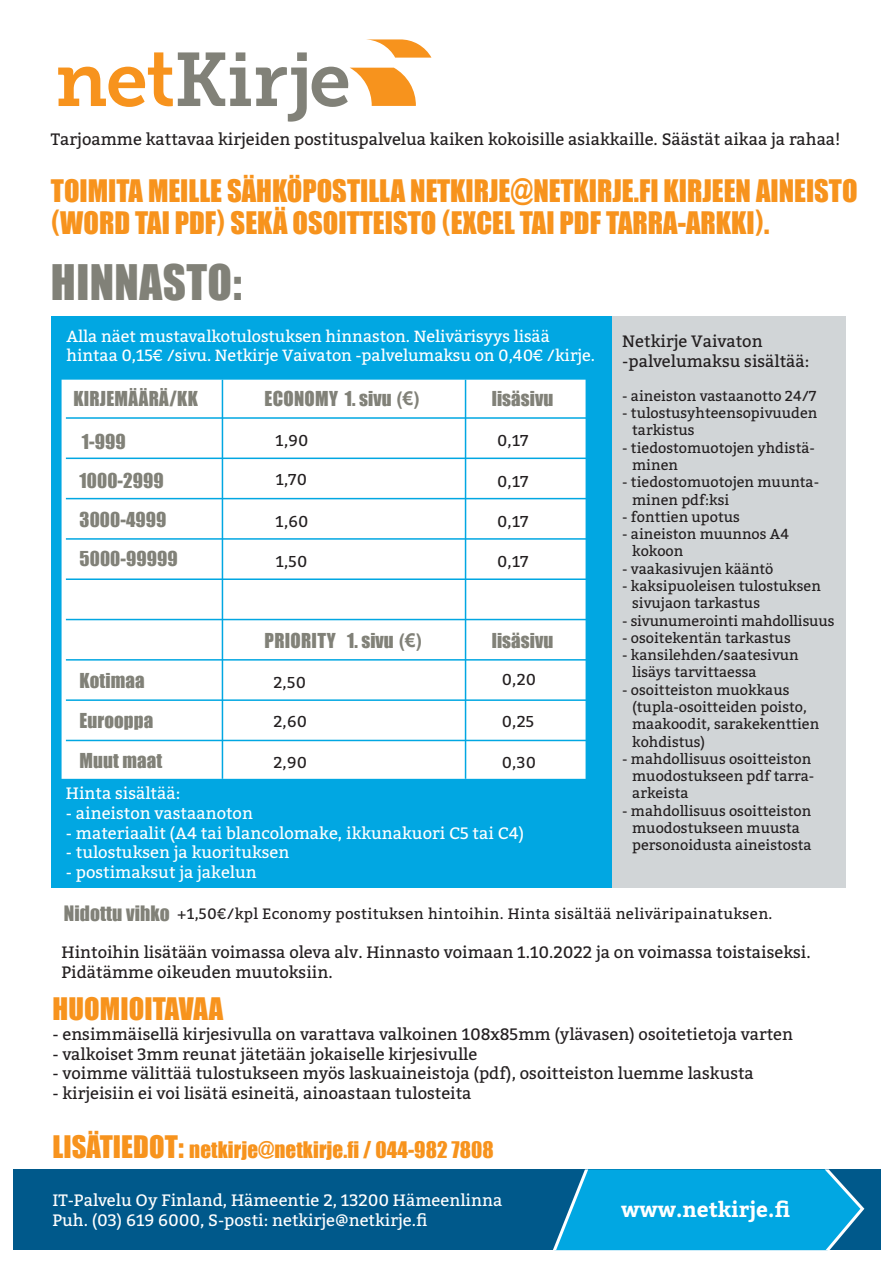
<style>
.page{position:relative;width:893px;height:1263px;background:#fff}
.page>*{position:absolute;margin:0;border:0;box-sizing:border-box;transform-origin:0 0}
.t1{font:45px "Impact";letter-spacing:.01em;color:#818178}
.t2{font:28.5px/32.2px "Impact";color:#f7931d}
.t3{font:21px "Impact";letter-spacing:.005em;color:#f7931d}
.t4{font:700 21px "Bitter";color:#fff}
.t5{font:18.9px/39.2px "Impact";letter-spacing:.005em;color:#818178}
.t6{font:16.5px/19.8px "Bitter";color:#231f20}
.t7{font:16.5px/19.8px "Bitter";color:#fff}
.t8{font:16.2px/19.5px "Bitter";letter-spacing:-.005em;color:#fff}
.t9{font:15.75px "Bitter";letter-spacing:.02em;color:#231f20}
.t10{font:15px "Bitter";letter-spacing:.02em;color:#231f20}
.t11{font:14.4px/17.2px "Bitter";color:#231f20}
.s1{font-family:"Arial Narrow";font-weight:700}
.s2{font-family:"Arial";font-weight:700}
.s3{font-family:"Impact";font-size:19.5px;color:#818178}
.s4{font-size:28.5px}
</style>
<div class="page">
<svg style="left:58px;top:39px;width:373px;height:83px"></svg>
<div style="left:13px;top:1169px;width:867px;height:81px;background:#00598b"></div>
<svg style="left:553px;top:1169px;width:311px;height:81px;background:#06a0d8"></svg>
<div style="left:51px;top:317px;width:565px;height:571px;background:#01a7e2"></div>
<div style="left:62px;top:380px;width:524px;height:399px;background:#fff"></div>
<hr style="left:66px;top:417px;width:524px;height:2px;background:#01a7e2">
<hr style="left:66px;top:458px;width:524px;height:1px;background:#01a7e2">
<hr style="left:66px;top:498px;width:524px;height:1px;background:#01a7e2">
<hr style="left:66px;top:538px;width:524px;height:2px;background:#01a7e2">
<hr style="left:66px;top:578px;width:524px;height:2px;background:#01a7e2">
<hr style="left:66px;top:619px;width:524px;height:1px;background:#01a7e2">
<hr style="left:66px;top:659px;width:524px;height:2px;background:#01a7e2">
<hr style="left:66px;top:699px;width:524px;height:2px;background:#01a7e2">
<hr style="left:66px;top:740px;width:524px;height:1px;background:#01a7e2">
<hr style="left:465px;top:380px;width:1px;height:399px;background:#01a7e2">
<hr style="left:222px;top:380px;width:1px;height:399px;background:#01a7e2">
<div style="left:612px;top:317px;width:233px;height:571px;background:#d1d5d7"></div>
<p class="t6" style="left:51px;top:129px;width:791px">Tarjoamme kattavaa kirjeiden postituspalvelua kaiken kokoisille asiakkaille. Säästät aikaa ja rahaa!</p>
<h2 class="t2" style="left:51px;top:174px;width:808px">TOIMITA MEILLE SÄHKÖPOSTILLA NETKIRJE<span class="s1">@</span>NETKIRJE.FI KIRJEEN AINEISTO <sup>(</sup>WORD TAI PDF<sup>)</sup> SEKÄ OSOITTEISTO <sup>(</sup>EXCEL TAI PDF TARRA-ARKKI<sup>)</sup>.</h2>
<h1 class="t1" style="left:51px;top:247px;width:192px">HINNASTO:</h1>
<p class="t8" style="left:67px;top:327px;width:530px">Alla näet mustavalkotulostuksen hinnaston. Nelivärisyys lisää hintaa 0,15€ /sivu. Netkirje Vaivaton -palvelumaksu on 0,40€ /kirje.</p>
<h3 class="t5" style="left:73px;top:378px;width:126px">KIRJEMÄÄRÄ/KK</h3>
<h3 class="t5" style="left:80px;top:421px;width:100px">1-999<br>1000-2999<br>3000-4999<br>5000-99999</h3>
<h3 class="t5" style="left:265px;top:378px;width:157px">ECONOMY 1. sivu <span class="s2">(€)</span></h3>
<h3 class="t5" style="left:492px;top:378px;width:63px">lisäsivu</h3>
<p class="t9" style="left:276px;top:431px;width:34px">1,90</p>
<p class="t9" style="left:276px;top:470px;width:33px">1,70</p>
<p class="t9" style="left:276px;top:511px;width:34px">1,60</p>
<p class="t9" style="left:276px;top:551px;width:33px">1,50</p>
<h3 class="t5" style="left:265px;top:621px;width:159px">PRIORITY 1. sivu <span class="s2">(€)</span></h3>
<p class="t9" style="left:497px;top:430px;width:33px">0,17</p>
<p class="t9" style="left:497px;top:471px;width:33px">0,17</p>
<p class="t9" style="left:497px;top:511px;width:33px">0,17</p>
<p class="t9" style="left:497px;top:551px;width:33px">0,17</p>
<h3 class="t5" style="left:492px;top:620px;width:63px">lisäsivu</h3>
<h3 class="t5" style="left:80px;top:661px;width:66px">Kotimaa</h3>
<p class="t9" style="left:502px;top:670px;width:36px">0,20</p>
<p class="t9" style="left:273px;top:672px;width:34px">2,50</p>
<p class="t9" style="left:273px;top:711px;width:35px">2,60</p>
<p class="t9" style="left:273px;top:752px;width:35px">2,90</p>
<h3 class="t5" style="left:80px;top:701px;width:75px">Eurooppa</h3>
<p class="t9" style="left:502px;top:711px;width:34px">0,25</p>
<p class="t9" style="left:502px;top:752px;width:36px">0,30</p>
<h3 class="t5" style="left:80px;top:741px;width:84px">Muut maat</h3>
<p class="t7" style="left:66px;top:783px;width:116px">Hinta sisältää:</p>
<p class="t7" style="left:66px;top:803px;width:189px">- aineiston vastaanoton</p>
<p class="t7" style="left:66px;top:823px;width:460px">- materiaalit (A4 tai blancolomake, ikkunakuori C5 tai C4)</p>
<p class="t7" style="left:66px;top:843px;width:225px">- tulostuksen ja kuorituksen</p>
<p class="t7" style="left:66px;top:863px;width:192px">- postimaksut ja jakelun</p>
<p class="t6" style="left:622px;top:332px;width:189px">Netkirje Vaivaton -palvelumaksu sisältää:</p>
<p class="t11" style="left:622px;top:387px;width:196px">- aineiston vastaanotto 24/7</p>
<p class="t11" style="left:632px;top:405px;width:187px;text-indent:-10px">- tulostusyhteensopivuuden tarkistus</p>
<p class="t11" style="left:632px;top:439px;width:184px;text-indent:-10px">- tiedostomuotojen yhdistä&shy;minen</p>
<p class="t11" style="left:632px;top:474px;width:188px;text-indent:-10px">- tiedostomuotojen muunta&shy;minen pdf:ksi</p>
<p class="t11" style="left:622px;top:508px;width:119px">- fonttien upotus</p>
<p class="t11" style="left:632px;top:526px;width:158px;text-indent:-10px">- aineiston muunnos A4 kokoon</p>
<p class="t11" style="left:622px;top:560px;width:153px">- vaakasivujen kääntö</p>
<p class="t11" style="left:632px;top:577px;width:190px;text-indent:-10px">- kaksipuoleisen tulostuksen sivujaon tarkastus</p>
<p class="t11" style="left:622px;top:612px;width:214px">- sivunumerointi mahdollisuus</p>
<p class="t11" style="left:622px;top:629px;width:170px">- osoitekentän tarkastus</p>
<p class="t11" style="left:632px;top:647px;width:168px;text-indent:-10px">- kansilehden/saatesivun lisäys tarvittaessa</p>
<p class="t11" style="left:632px;top:681px;width:189px;text-indent:-10px">- osoitteiston muokkaus (tupla-osoitteiden poisto, maakoodit, sarakekenttien kohdistus)</p>
<p class="t11" style="left:632px;top:750px;width:184px;text-indent:-10px">- mahdollisuus osoitteiston muodostukseen pdf tarra&shy;arkeista</p>
<p class="t11" style="left:632px;top:802px;width:181px;text-indent:-10px">- mahdollisuus osoitteiston muodostukseen muusta personoidusta aineistosta</p>
<p class="t10" style="left:64px;top:905px;width:710px"><span class="s3">Nidottu vihko</span> +1,50€/kpl Economy postituksen hintoihin. Hinta sisältää neliväripainatuksen.</p>
<p class="t6" style="left:62px;top:943px;width:751px">Hintoihin lisätään voimassa oleva alv. Hinnasto voimaan 1.10.2022 ja on voimassa toistaiseksi.<br>Pidätämme oikeuden muutoksiin.</p>
<h2 class="t2" style="left:52px;top:992px;width:172px">HUOMIOITAVAA</h2>
<p class="t6" style="left:52px;top:1024px;width:742px">- ensimmäisellä kirjesivulla on varattava valkoinen 108x85mm (ylävasen) osoitetietoja varten</p>
<p class="t6" style="left:52px;top:1044px;width:426px">- valkoiset 3mm reunat jätetään jokaiselle kirjesivulle</p>
<p class="t6" style="left:52px;top:1064px;width:703px">- voimme välittää tulostukseen myös laskuaineistoja (pdf), osoitteiston luemme laskusta</p>
<p class="t6" style="left:52px;top:1084px;width:421px">- kirjeisiin ei voi lisätä esineitä, ainoastaan tulosteita</p>
<h3 class="t3" style="left:52px;top:1134px;width:443px"><span class="s4">LISÄTIEDOT:</span> netkirje@netkirje.fi / 044-982 7808</h3>
<p class="t7" style="left:52px;top:1191px;width:451px">IT-Palvelu Oy Finland, Hämeentie 2, 13200 Hämeenlinna<br>Puh. (03) 619 6000, S-posti: netkirje@netkirje.fi</p>
<h3 class="t4" style="left:621px;top:1196px;width:171px">www.netkirje.fi</h3>
</div>
